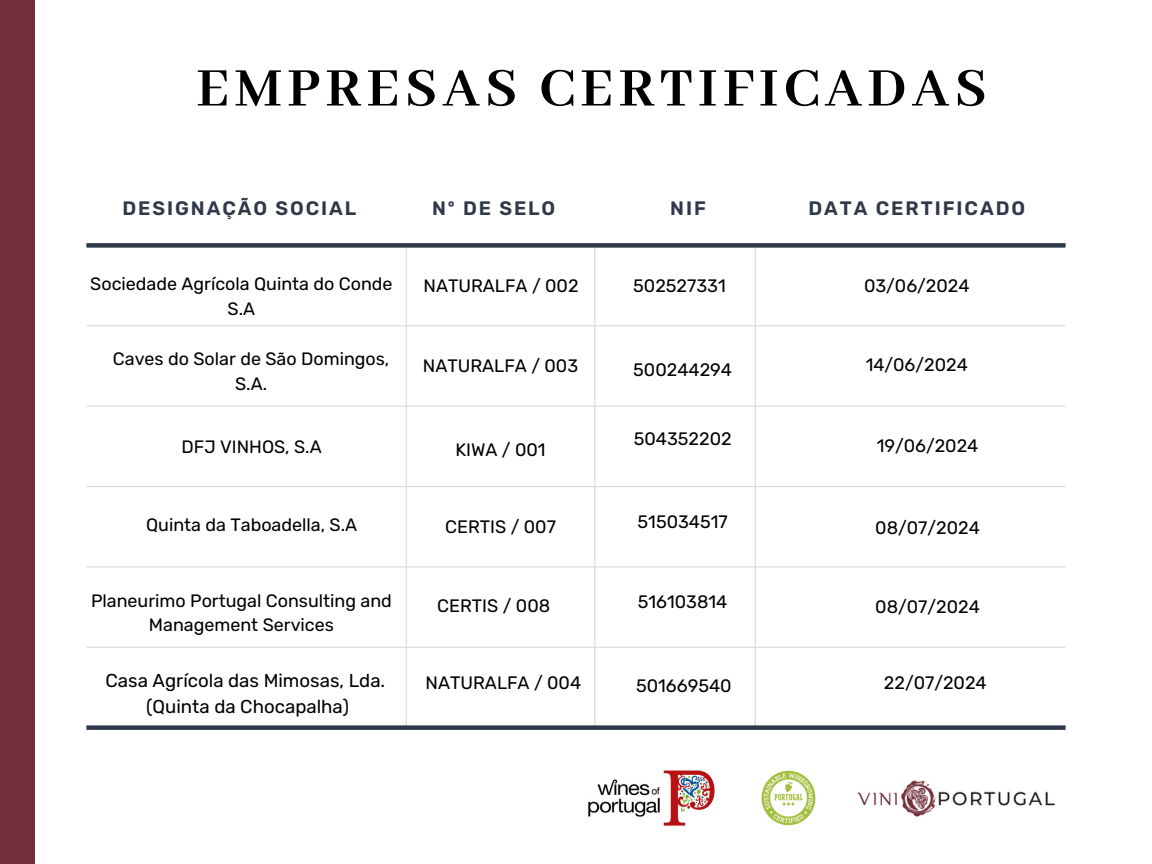
<style>
.page{position:relative;width:1152px;height:864px;background:#fff}
.page>*{position:absolute;margin:0;border:0;box-sizing:border-box;transform-origin:0 0}
.t1{font:700 60px "Abhaya Libre";letter-spacing:.09em;color:#000}
.t2{font:600 19.5px "Rubik";letter-spacing:.1em;color:#303949}
.t3{font:18.6px "Rubik";color:#000}
.t4{font:18px "Rubik";color:#000}
.t5{font:17.85px/24.6px "Rubik";color:#000;text-align:center}
</style>
<div class="page">
<hr style="left:87px;top:325px;width:978px;height:1px;background:#d9d9d9">
<hr style="left:87px;top:406px;width:978px;height:1px;background:#d9d9d9">
<hr style="left:87px;top:486px;width:978px;height:1px;background:#d9d9d9">
<hr style="left:87px;top:566px;width:978px;height:1px;background:#d9d9d9">
<hr style="left:87px;top:647px;width:978px;height:1px;background:#d9d9d9">
<hr style="left:406px;top:246px;width:1px;height:481px;background:#d9d9d9">
<hr style="left:594px;top:246px;width:1px;height:481px;background:#d9d9d9">
<hr style="left:755px;top:246px;width:1px;height:481px;background:#d9d9d9">
<div style="left:86px;top:725px;width:980px;height:5px;background:#303949"></div>
<div style="left:86px;top:243px;width:980px;height:5px;background:#303949"></div>
<div style="left:0;top:0;width:35px;height:864px;background:#73303a"></div>
<img style="left:588px;top:770px;width:127px;height:56px">
<img style="left:761px;top:770px;width:55px;height:56px">
<img style="left:857px;top:780px;width:198px;height:37px">
<p class="t1" style="left:196px;top:55px;width:792px">EMPRESAS CERTIFICADAS</p>
<h2 class="t2" style="left:122px;top:197px;width:235px">DESIGNAÇÃO SOCIAL</h2>
<h2 class="t2" style="left:432px;top:197px;width:125px">Nº DE SELO</h2>
<p class="t2" style="left:670px;top:197px;width:37px">NIF</p>
<h3 class="t2" style="left:808px;top:197px;width:218px">DATA CERTIFICADO</h3>
<p class="t5" style="left:90px;top:272px;width:304px">Sociedade Agrícola Quinta do Conde<br>S.A</p>
<p class="t4" style="left:424px;top:275px;width:157px">NATURALFA / 002</p>
<h3 class="t4" style="left:633px;top:275px;width:94px">502527331</h3>
<p class="t4" style="left:864px;top:275px;width:107px">03/06/2024</p>
<p class="t5" style="left:113px;top:347px;width:278px">Caves do Solar de São Domingos,<br>S.A.</p>
<p class="t4" style="left:423px;top:355px;width:157px">NATURALFA / 003</p>
<p class="t4" style="left:633px;top:359px;width:100px">500244294</p>
<h3 class="t4" style="left:866px;top:354px;width:104px">14/06/2024</h3>
<h3 class="t5" style="left:182px;top:434px;width:142px">DFJ VINHOS, S.A</h3>
<p class="t4" style="left:455px;top:439px;width:92px">KIWA / 001</p>
<p class="t4" style="left:634px;top:429px;width:99px">504352202</p>
<h3 class="t4" style="left:877px;top:435px;width:103px">19/06/2024</h3>
<p class="t5" style="left:146px;top:513px;width:213px">Quinta da Taboadella, S.A</p>
<p class="t4" style="left:445px;top:516px;width:112px">CERTIS / 007</p>
<p class="t4" style="left:638px;top:511px;width:92px">515034517</p>
<h3 class="t4" style="left:875px;top:517px;width:106px">08/07/2024</h3>
<h3 class="t5" style="left:91px;top:588px;width:302px">Planeurimo Portugal Consulting and<br>Management Services</h3>
<p class="t3" style="left:106px;top:670px;width:281px">Casa Agrícola das Mimosas, Lda.</p>
<p class="t3" style="left:146px;top:695px;width:204px">(Quinta da Chocapalha)</p>
<p class="t4" style="left:437px;top:595px;width:115px">CERTIS / 008</p>
<p class="t4" style="left:638px;top:592px;width:91px">516103814</p>
<p class="t4" style="left:875px;top:596px;width:106px">08/07/2024</p>
<p class="t4" style="left:426px;top:672px;width:157px">NATURALFA / 004</p>
<p class="t4" style="left:636px;top:675px;width:97px">501669540</p>
<p class="t4" style="left:884px;top:672px;width:104px">22/07/2024</p>
</div>
